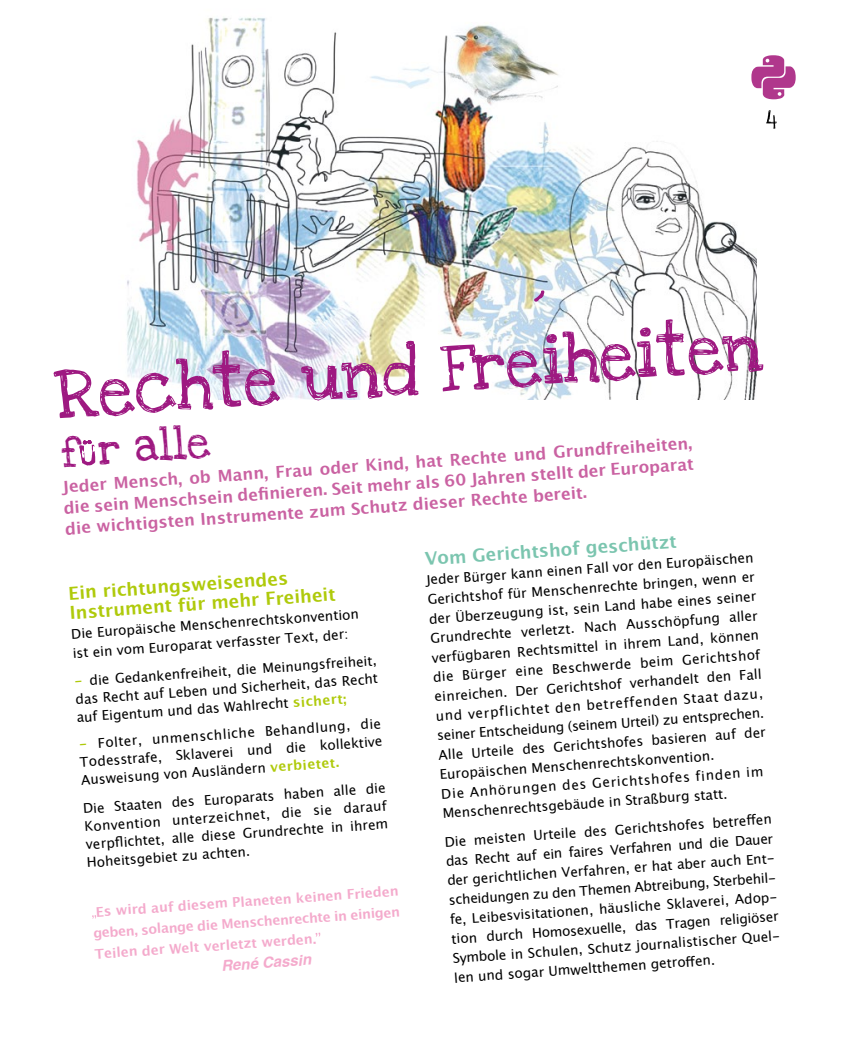
<style>
.page{position:relative;width:851px;height:1063px;background:#fff}
.page>*{position:absolute;margin:0;border:0;box-sizing:border-box;transform-origin:0 0}
.t1{font:51px "Love Ya Like A Sister";color:#9e1981}
.t2{font:33px "Love Ya Like A Sister";color:#9e1981}
.t3{font:700 18px/19.5px "Lucida Grande";color:#afca0b}
.t4{font:700 18px "Lucida Grande";color:#7bc5af}
.t5{font:700 16.5px/21px "Lucida Grande";color:#ca62a2;text-align:justify}
.t6{font:italic 700 15px "Helvetica";color:#f4aacc}
.t7{font:13.5px/19.5px "Lucida Grande";color:#000}
.t8{font:700 13.5px/21px "Lucida Grande";color:#f4aacc;text-align:justify}
.s1{font-weight:700;color:#afca0b}
</style>
<div class="page">
<img style="left:127px;top:17px;width:629px;height:383px">
<svg style="left:751px;top:55px;width:44px;height:44px"></svg>
<svg style="left:92px;top:915px;width:4px;height:4px"></svg>
<svg style="left:315px;top:933px;width:5px;height:4px"></svg>
<svg style="left:533px;top:290px;width:11px;height:11px"></svg>
<svg style="left:766px;top:110px;width:10px;height:19px"></svg>
<svg style="left:79px;top:440px;width:17px;height:26px"></svg>
<h1 class="t1" style="left:52px;top:358px;width:711px;rotate:-4deg">Rechte und Freiheiten</h1>
<h2 class="t2" style="left:59px;top:428px;width:151px;rotate:-4deg">f r alle</h2>
<p class="t5" style="left:61px;top:476px;width:633px;rotate:-4deg">Jeder Mensch, ob Mann, Frau oder Kind, hat Rechte und Grundfreiheiten, die sein Menschsein defi nieren. Seit mehr als 60 Jahren stellt der Europarat die wichtigsten Instrumente zum Schutz dieser Rechte bereit.</p>
<h3 class="t4" style="left:424px;top:544px;width:254px;rotate:-4deg">Vom Gerichtshof geschützt</h3>
<p class="t7" style="left:425px;top:570px;width:329px;rotate:-4deg">Jeder Bürger kann einen Fall vor den Europäischen Gerichtshof für Menschenrechte bringen, wenn er der Überzeugung ist, sein Land habe eines seiner Grundrechte verletzt. Nach Ausschöpfung aller verfügbaren Rechtsmittel in ihrem Land, können die Bürger eine Beschwerde beim Gerichtshof einreichen. Der Gerichtshof verhandelt den Fall und verpflichtet den betreffenden Staat dazu, seiner Entscheidung (seinem Urteil) zu entsprechen.<br>Alle Urteile des Gerichtshofes basieren auf der Europäischen Menschenrechtskonvention.<br>Die Anhörungen des Gerichtshofes finden im Menschenrechtsgebäude in Straßburg statt.</p>
<p class="t7" style="left:444px;top:832px;width:335px;rotate:-4deg">Die meisten Urteile des Gerichtshofes betreff en das Recht auf ein faires Verfahren und die Dauer der gerichtlichen Verfahren, er hat aber auch Ent&shy;scheidungen zu den Themen Abtreibung, Sterbehil&shy;fe, Leibesvisitationen, häusliche Sklaverei, Adop&shy;tion durch Homosexuelle, das Tragen religiöser Symbole in Schulen, Schutz journalistischer Quel&shy;len und sogar Umweltthemen getroff en.</p>
<h3 class="t3" style="left:68px;top:583px;width:268px;rotate:-4deg">Ein richtungsweisendes<br>Instrument für mehr Freiheit</h3>
<p class="t7" style="left:71px;top:624px;width:290px;rotate:-4deg">Die Europäische Menschenrechtskonvention ist ein vom Europarat verfasster Text, der:</p>
<p class="t7" style="left:74px;top:673px;width:305px;line-height:18px;text-align:justify;rotate:-4deg"><span class="s1">-</span> die Gedankenfreiheit, die Meinungsfreiheit, das Recht auf Leben und Sicherheit, das Recht auf Eigentum und das Wahlrecht <span class="s1">sichert;</span></p>
<p class="t7" style="left:78px;top:736px;width:305px;line-height:18px;text-align:justify;rotate:-4deg"><span class="s1">-</span> Folter, unmenschliche Behandlung, die Todesstrafe, Sklaverei und die kollektive Ausweisung von Ausländern <span class="s1">verbietet.</span></p>
<p class="t7" style="left:83px;top:800px;width:304px;line-height:18px;text-align:justify;rotate:-4deg">Die Staaten des Europarats haben alle die Konvention unterzeichnet, die sie darauf verpfl ichtet, alle diese Grundrechte in ihrem Hoheitsgebiet zu achten.</p>
<p class="t8" style="left:91px;top:902px;width:309px;rotate:-4deg">Es wird auf diesem Planeten keinen Frieden geben, solange die Menschenrechte in einigen Teilen der Welt verletzt werden.</p>
<p class="t6" style="left:220px;top:953px;width:92px;rotate:-4deg">René Cassin</p>
</div>
